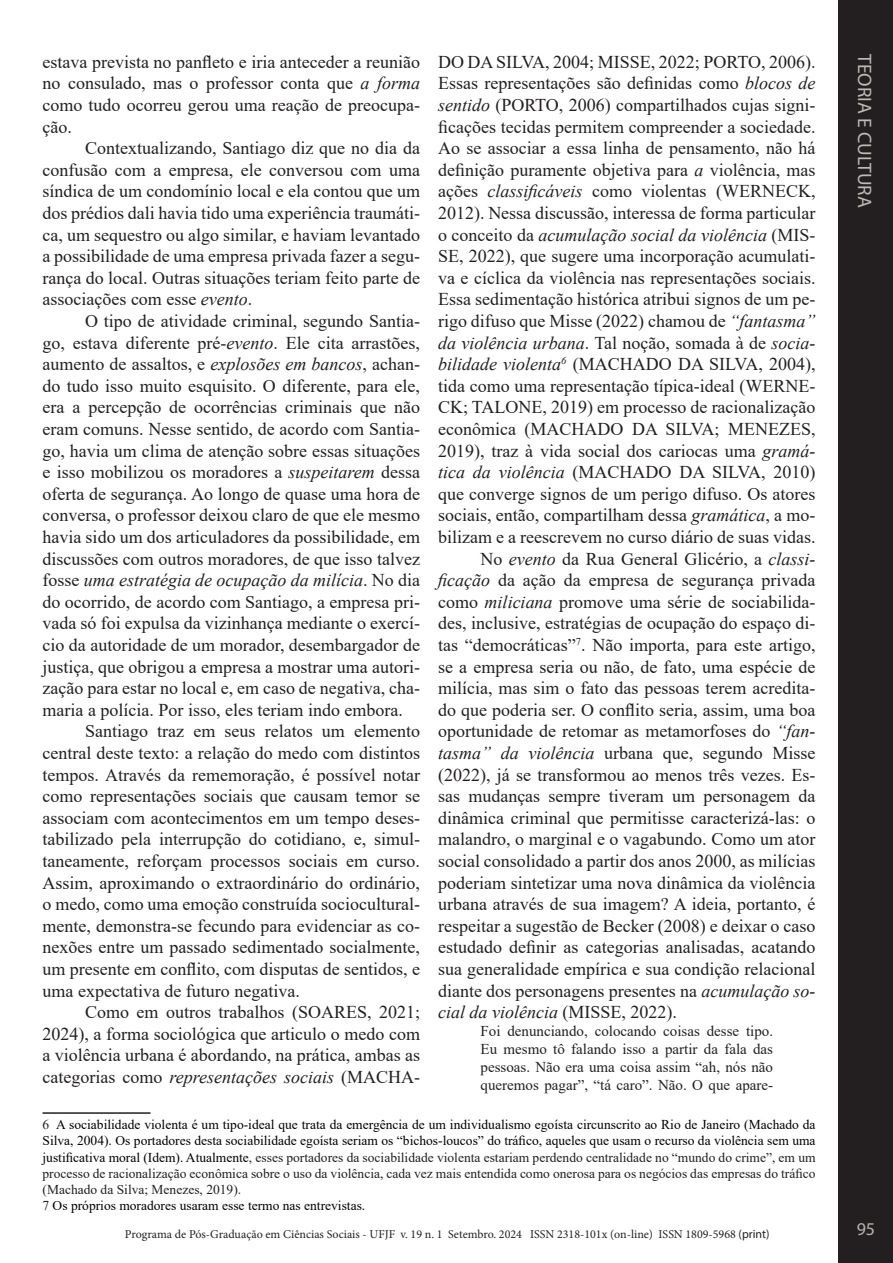
<style>
.page{position:relative;width:893px;height:1263px;background:#fff}
.page>*{position:absolute;margin:0;border:0;box-sizing:border-box;transform-origin:0 0}
.t1{font:19.5px "Myriad Pro";color:#bcbab6}
.t2{font:18px/21.6px "Times New Roman";color:#231f20;text-align:justify}
.t3{font:18px "Myriad Pro";color:#b5b2ad}
.t4{font:15px/18px "Times New Roman";color:#231f20;text-align:justify}
.t5{font:13.5px/16.2px "Times New Roman";color:#000;text-align:justify}
.t6{font:12px "Minion Pro";color:#231f20}
.s1{font-style:italic}
.s2{color:#231f20}
.s3{font-family:"Myriad Pro"}
</style>
<div class="page">
<div style="left:839px;top:0;width:54px;height:1263px;background:#231f20"></div>
<hr style="left:43px;top:1112px;width:108px;height:2px;background:#231f20">
<p class="t2" style="left:43px;top:50px;width:379px">estava prevista no panfleto e iria anteceder a reunião no consulado, mas o professor conta que <span class="s1">a forma </span>como tudo ocorreu gerou uma reação de preocupa&shy;ção.</p>
<p class="t2" style="left:43px;top:137px;width:379px;text-indent:43px">Contextualizando, Santiago diz que no dia da confusão com a empresa, ele conversou com uma síndica de um condomínio local e ela contou que um dos prédios dali havia tido uma experiência traumáti&shy;ca, um sequestro ou algo similar, e haviam levantado a possibilidade de uma empresa privada fazer a segu&shy;rança do local. Outras situações teriam feito parte de associações com esse <span class="s1">evento</span>.</p>
<p class="t2" style="left:43px;top:310px;width:379px;text-indent:43px">O tipo de atividade criminal, segundo Santia&shy;go, estava diferente pré-<span class="s1">evento</span>. Ele cita arrastões, aumento de assaltos, e <span class="s1">explosões em bancos</span>, achan&shy;do tudo isso muito esquisito. O diferente, para ele, era a percepção de ocorrências criminais que não eram comuns. Nesse sentido, de acordo com Santia&shy;go, havia um clima de atenção sobre essas situações e isso mobilizou os moradores a <span class="s1">suspeitarem</span> dessa oferta de segurança. Ao longo de quase uma hora de conversa, o professor deixou claro de que ele mesmo havia sido um dos articuladores da possibilidade, em discussões com outros moradores, de que isso talvez fosse <span class="s1">uma estratégia de ocupação da milícia</span>. No dia do ocorrido, de acordo com Santiago, a empresa pri&shy;vada só foi expulsa da vizinhança mediante o exercí&shy;cio da autoridade de um morador, desembargador de justiça, que obrigou a empresa a mostrar uma autori&shy;zação para estar no local e, em caso de negativa, cha&shy;maria a polícia. Por isso, eles teriam indo embora.</p>
<p class="t2" style="left:43px;top:720px;width:379px;text-indent:43px">Santiago traz em seus relatos um elemento central deste texto: a relação do medo com distintos tempos. Através da rememoração, é possível notar como representações sociais que causam temor se associam com acontecimentos em um tempo deses&shy;tabilizado pela interrupção do cotidiano, e, simul&shy;taneamente, reforçam processos sociais em curso.<br>Assim, aproximando o extraordinário do ordinário, o medo, como uma emoção construída sociocultural&shy;mente, demonstra-se fecundo para evidenciar as co&shy;nexões entre um passado sedimentado socialmente, um presente em conflito, com disputas de sentidos, e uma expectativa de futuro negativa.</p>
<p class="t2" style="left:43px;top:1001px;width:379px;text-indent:43px">Como em outros trabalhos (SOARES, 2021; 2024), a forma sociológica que articulo o medo com a violência urbana é abordando, na prática, ambas as categorias como <span class="s1">representações sociais</span> (MACHA-</p>
<p class="t5" style="left:43px;top:1116px;width:775px"><span class="s2">6</span> A sociabilidade violenta é um tipo-ideal que trata da emergência de um individualismo egoísta circunscrito ao Rio de Janeiro (Machado da Silva, 2004). Os portadores desta sociabilidade egoísta seriam os “bichos-loucos” do tráfico, aqueles que usam o recurso da violência sem uma justificativa moral (Idem). Atualmente<span class="s2">, esses portadores da sociabilidade violenta estariam perdendo centralidade no “mundo do crime”, em um processo de racionalização econômica sobre o uso da violência, cada vez mais entendida como onerosa para os negócios das empresas do tráfico (Machado da Silva; Menezes, 2019).</span></p>
<p class="t5" style="left:43px;top:1197px;width:324px"><span class="s2">7</span> Os próprios moradores usaram esse termo nas entrevistas.</p>
<p class="t2" style="left:438px;top:50px;width:379px">DO DA SILVA, 2004; MISSE, 2022; PORTO, 2006).<br>Essas representações são definidas como <span class="s1">blocos de sentido</span> (PORTO, 2006) compartilhados cujas signi&shy;ficações tecidas permitem compreender a sociedade.<br>Ao se associar a essa linha de pensamento, não há definição puramente objetiva para <span class="s1">a</span> violência, mas ações <span class="s1">classificáveis</span> como violentas (WERNECK, 2012). Nessa discussão, interessa de forma particular o conceito da <span class="s1">acumulação social da violência</span> (MIS-SE, 2022), que sugere uma incorporação acumulati&shy;va e cíclica da violência nas representações sociais.<br>Essa sedimentação histórica atribui signos de um pe&shy;rigo difuso que Misse (2022) chamou de <span class="s1">“fantasma” da violência urbana</span>. Tal noção, somada à de <span class="s1">socia&shy;bilidade violenta</span><sup>6</sup> (MACHADO DA SILVA, 2004), tida como uma representação típica-ideal (WERNE-CK; TALONE, 2019) em processo de racionalização econômica (MACHADO DA SILVA; MENEZES, 2019), traz à vida social dos cariocas uma <span class="s1">gramá&shy;tica da violência</span> (MACHADO DA SILVA, 2010) que converge signos de um perigo difuso. Os atores sociais, então, compartilham dessa <span class="s1">gramática</span>, a mo&shy;bilizam e a reescrevem no curso diário de suas vidas.</p>
<p class="t2" style="left:438px;top:547px;width:379px;text-indent:43px">No <span class="s1">evento</span> da Rua General Glicério, a <span class="s1">classi&shy;ficação</span> da ação da empresa de segurança privada como <span class="s1">miliciana</span> promove uma série de sociabilida&shy;des, inclusive, estratégias de ocupação do espaço di&shy;tas “democráticas”<sup>7</sup>. Não importa, para este artigo, se a empresa seria ou não, de fato, uma espécie de milícia, mas sim o fato das pessoas terem acredita&shy;do que poderia ser. O conflito seria, assim, uma boa oportunidade de retomar as metamorfoses do <span class="s1">“fan&shy;tasma” da violência</span> urbana que, segundo Misse (2022), já se transformou ao menos três vezes. Es&shy;sas mudanças sempre tiveram um personagem da dinâmica criminal que permitisse caracterizá-las: o malandro, o marginal e o vagabundo. Como um ator social consolidado a partir dos anos 2000, as milícias poderiam sintetizar uma nova dinâmica da violência urbana através de sua imagem? A ideia, portanto, é respeitar a sugestão de Becker (2008) e deixar o caso estudado definir as categorias analisadas, acatando sua generalidade empírica e sua condição relacional diante dos personagens presentes na <span class="s1">acumulação so&shy;cial da violência</span> (MISSE, 2022).</p>
<p class="t4" style="left:481px;top:1022px;width:294px">Foi denunciando, colocando coisas desse tipo.<br>Eu mesmo tô falando isso a partir da fala das pessoas. Não era uma coisa assim “ah, nós não queremos pagar”, “tá caro”. Não. O que apare-</p>
<p class="t6" style="left:125px;top:1226px;width:646px">Programa de Pós-Graduação em Ciências Sociais - UFJF v. 19 n. 1 Setembro. 2024 ISSN 2318-101x (on-line) ISSN 1809-5968 <span class="s3">(print)</span></p>
<p class="t1" style="left:877px;top:54px;width:155px;rotate:90deg">TEORIA E CULTURA</p>
<p class="t3" style="left:857px;top:1218px;width:20px">95</p>
</div>
